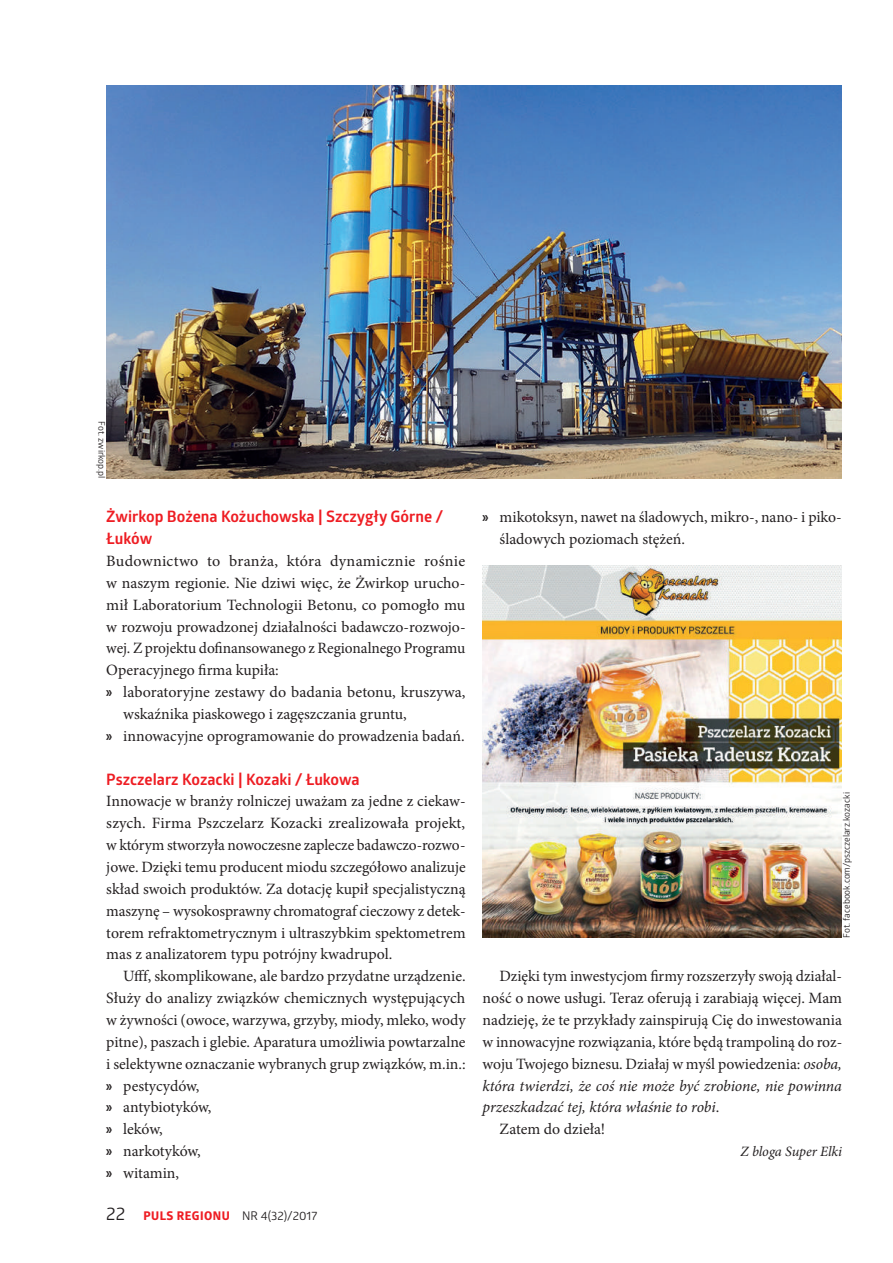
<style>
.page{position:relative;width:893px;height:1263px;background:#fff}
.page>*{position:absolute;margin:0;border:0;box-sizing:border-box;transform-origin:0 0}
.t1{font:15.75px/21.9px "Minion Pro";color:#231f20}
.t2{font:italic 15.75px "Minion Pro";letter-spacing:-.005em;color:#231f20}
.t3{font:700 15.75px/21.9px "Glober";color:#ee1d23}
.t4{font:italic 14.25px "Minion Pro";letter-spacing:-.005em;color:#231f20}
.t5{font:12px "Glober";color:#231f20}
.t6{font:9px "Glober";color:#231f20}
.s1{font-family:"Myriad Pro";font-weight:700;font-stretch:condensed}
.s2{font-size:18px}
.s3{font-family:"Globerx";font-weight:700;color:#ee1d23}
.s4{font-style:italic}
.s5{font-style:normal}
</style>
<div class="page">
<img style="left:106px;top:85px;width:736px;height:393px">
<img style="left:483px;top:566px;width:359px;height:371px">
<p class="t6" style="left:108px;top:421px;width:59px;rotate:90deg">Fot. zwirkop.pl</p>
<p class="t3" style="left:106px;top:505px;width:339px">Żwirkop Bożena Kożuchowska | Szczygły Górne /<br>Łuków</p>
<p class="t1" style="left:106px;top:550px;width:361px">Budownictwo to branża, która dynamicznie rośnie</p>
<p class="t1" style="left:106px;top:572px;width:360px">w naszym regionie. Nie dziwi więc, że Żwirkop urucho-</p>
<p class="t1" style="left:106px;top:594px;width:360px">mił Laboratorium Technologii Betonu, co pomogło mu</p>
<p class="t1" style="left:106px;top:616px;width:361px">w rozwoju prowadzonej działalności badawczo-rozwojo-</p>
<p class="t1" style="left:106px;top:637px;width:361px">wej. Z projektu dofinansowanego z Regionalnego Programu</p>
<p class="t1" style="left:106px;top:659px;width:174px">Operacyjnego firma kupiła:</p>
<p class="t1" style="left:106px;top:681px;width:361px"><span class="s1">»</span> laboratoryjne zestawy do badania betonu, kruszywa,</p>
<p class="t1" style="left:123px;top:703px;width:285px">wskaźnika piaskowego i zagęszczania gruntu,</p>
<p class="t1" style="left:106px;top:725px;width:360px"><span class="s1">»</span> innowacyjne oprogramowanie do prowadzenia badań.</p>
<p class="t3" style="left:106px;top:768px;width:255px">Pszczelarz Kozacki | Kozaki / Łukowa</p>
<p class="t1" style="left:106px;top:790px;width:361px;text-align:justify">Innowacje w branży rolniczej uważam za jedne z ciekaw&shy;szych. Firma Pszczelarz Kozacki zrealizowała projekt, w którym stworzyła nowoczesne zaplecze badawczo-rozwo&shy;jowe. Dzięki temu producent miodu szczegółowo analizuje skład swoich produktów. Za dotację kupił specjalistyczną maszynę – wysokosprawny chromatograf cieczowy z detek&shy;torem refraktometrycznym i ultraszybkim spektometrem mas z analizatorem typu potrójny kwadrupol.</p>
<p class="t1" style="left:106px;top:965px;width:361px;text-indent:17px">Ufff, skomplikowane, ale bardzo przydatne urządzenie.<br>Służy do analizy związków chemicznych występujących w żywności (owoce, warzywa, grzyby, miody, mleko, wody pitne), paszach i glebie. Aparatura umożliwia powtarzalne i selektywne oznaczanie wybranych grup związków, m.in.: <span class="s1">»</span> pestycydów,<br><span class="s1">»</span> antybiotyków,<br><span class="s1">»</span> leków,<br><span class="s1">»</span> narkotyków,<br><span class="s1">»</span> witamin,</p>
<p class="t5" style="left:106px;top:1208px;width:213px"><span class="s2">22</span> <span class="s3">PULS REGIONU</span> NR 4(32)/2017</p>
<p class="t1" style="left:500px;top:506px;width:344px;text-indent:-17px"><span class="s1">»</span> mikotoksyn, nawet na śladowych, mikro-, nano- i piko&shy;śladowych poziomach stężeń.</p>
<p class="t6" style="left:840px;top:937px;width:147px;rotate:-90deg">Fot. facebook.com/pszczelarz.kozacki</p>
<p class="t1" style="left:500px;top:965px;width:344px">Dzięki tym inwestycjom firmy rozszerzyły swoją działal-</p>
<p class="t1" style="left:483px;top:987px;width:361px">ność o nowe usługi. Teraz oferują i zarabiają więcej. Mam</p>
<p class="t1" style="left:483px;top:1009px;width:361px">nadzieję, że te przykłady zainspirują Cię do inwestowania</p>
<p class="t1" style="left:483px;top:1031px;width:361px">w innowacyjne rozwiązania, które będą trampoliną do roz-</p>
<p class="t1" style="left:483px;top:1053px;width:361px">woju Twojego biznesu. Działaj w myśl powiedzenia: <span class="s4">osoba,</span></p>
<p class="t2" style="left:483px;top:1075px;width:361px">która twierdzi, że coś nie może być zrobione, nie powinna</p>
<p class="t2" style="left:483px;top:1096px;width:238px">przeszkadzać tej, która właśnie to robi<span class="s5">.</span></p>
<p class="t1" style="left:500px;top:1118px;width:107px">Zatem do dzieła!</p>
<p class="t4" style="left:740px;top:1142px;width:103px">Z bloga Super Elki</p>
</div>
